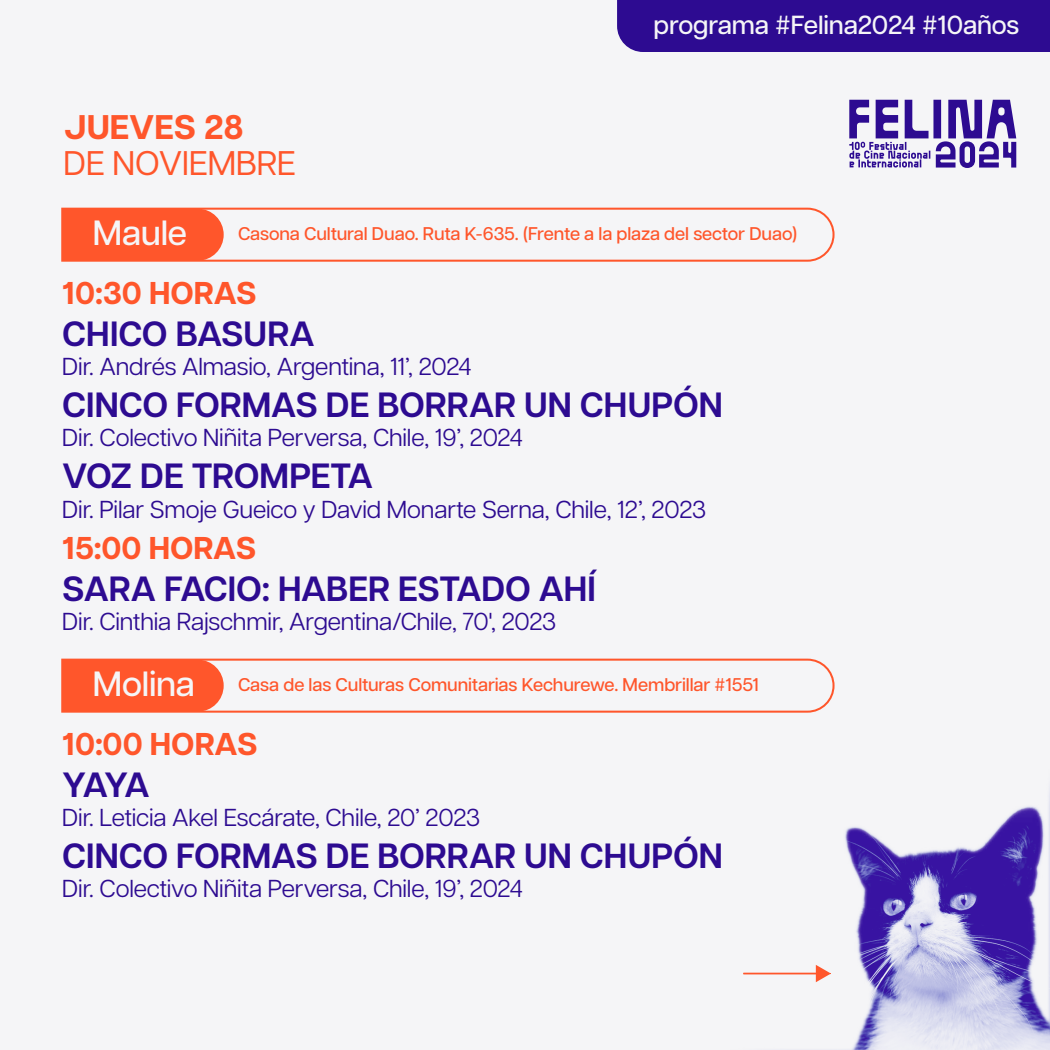
<style>
.page{position:relative;width:1050px;height:1050px;background:#f5f5f7}
.page>*{position:absolute;margin:0;border:0;box-sizing:border-box;transform-origin:0 0}
.t1{font:600 35px "Articulat CF";color:#2d0b91}
.t2{font:500 35px "Articulat CF";letter-spacing:-.01em;color:#f5f5f7}
.t3{font:34.12px "Articulat CF";color:#ff562b}
.t4{font:700 34.12px "Articulat CF";color:#ff562b}
.t5{font:700 31.5px "Articulat CF";color:#ff562b}
.t6{font:500 26.16px "Articulat CF";letter-spacing:-.01em;color:#f5f5f7}
.t7{font:24.5px "Articulat CF";letter-spacing:-.005em;color:#2d0b91}
.t8{font:500 18.38px "Articulat CF";letter-spacing:-.005em;color:#ff562b}
.s1{font-size:35px;color:#f5f5f7}
</style>
<div class="page">
<img style="left:743px;top:792px;width:307px;height:258px">
<svg style="left:61px;top:207px;width:774px;height:55px"></svg>
<svg style="left:61px;top:658px;width:774px;height:55px"></svg>
<div style="left:617px;top:0;width:433px;height:52px;background:#2d0b91"></div>
<svg style="left:849px;top:100px;width:167px;height:68px"></svg>
<hr style="left:743px;top:973px;width:75px;height:1px;background:#ff562b">
<svg style="left:816px;top:965px;width:15px;height:17px"></svg>
<h2 class="t4" style="left:64px;top:102px;width:181px">JUEVES 28</h2>
<h2 class="t3" style="left:64px;top:138px;width:234px">DE NOVIEMBRE</h2>
<p class="t6" style="left:654px;top:5px;width:367px">programa #Felina2024 #10años</p>
<h1 class="t2" style="left:93px;top:207px;width:96px">Maule</h1>
<p class="t8" style="left:238px;top:220px;width:561px">Casona Cultural Duao. Ruta K-635. (Frente a la plaza del sector Duao)</p>
<p class="t5" style="left:62px;top:269px;width:196px">10:30 HORAS</p>
<h1 class="t1" style="left:62px;top:308px;width:254px">CHICO BASURA</h1>
<p class="t7" style="left:62px;top:349px;width:411px">Dir. Andrés Almasio, Argentina, 11’, 2024</p>
<h1 class="t1" style="left:62px;top:379px;width:662px">CINCO FORMAS DE BORRAR UN CHUPÓN</h1>
<p class="t7" style="left:62px;top:420px;width:462px">Dir. Colectivo Niñita Perversa, Chile, 19’, 2024</p>
<h1 class="t1" style="left:62px;top:451px;width:312px">VOZ DE TROMPETA</h1>
<p class="t7" style="left:62px;top:492px;width:645px">Dir. Pilar Smoje Gueico y David Monarte Serna, Chile, 12’, 2023</p>
<p class="t5" style="left:62px;top:525px;width:195px">15:00 HORAS</p>
<h1 class="t1" style="left:62px;top:563px;width:535px">SARA FACIO: HABER ESTADO AHÍ</h1>
<p class="t7" style="left:62px;top:604px;width:496px">Dir. Cinthia Rajschmir, Argentina/Chile, 70', 2023</p>
<p class="t8" style="left:93px;top:671px;width:668px"><span class="s1">Molina</span> Casa de las Culturas Comunitarias Kechurewe. Membrillar #1551</p>
<p class="t5" style="left:62px;top:720px;width:197px">10:00 HORAS</p>
<h1 class="t1" style="left:62px;top:759px;width:89px">YAYA</h1>
<p class="t7" style="left:62px;top:800px;width:419px">Dir. Leticia Akel Escárate, Chile, 20’ 2023</p>
<h1 class="t1" style="left:62px;top:830px;width:662px">CINCO FORMAS DE BORRAR UN CHUPÓN</h1>
<p class="t7" style="left:62px;top:871px;width:462px">Dir. Colectivo Niñita Perversa, Chile, 19’, 2024</p>
</div>
